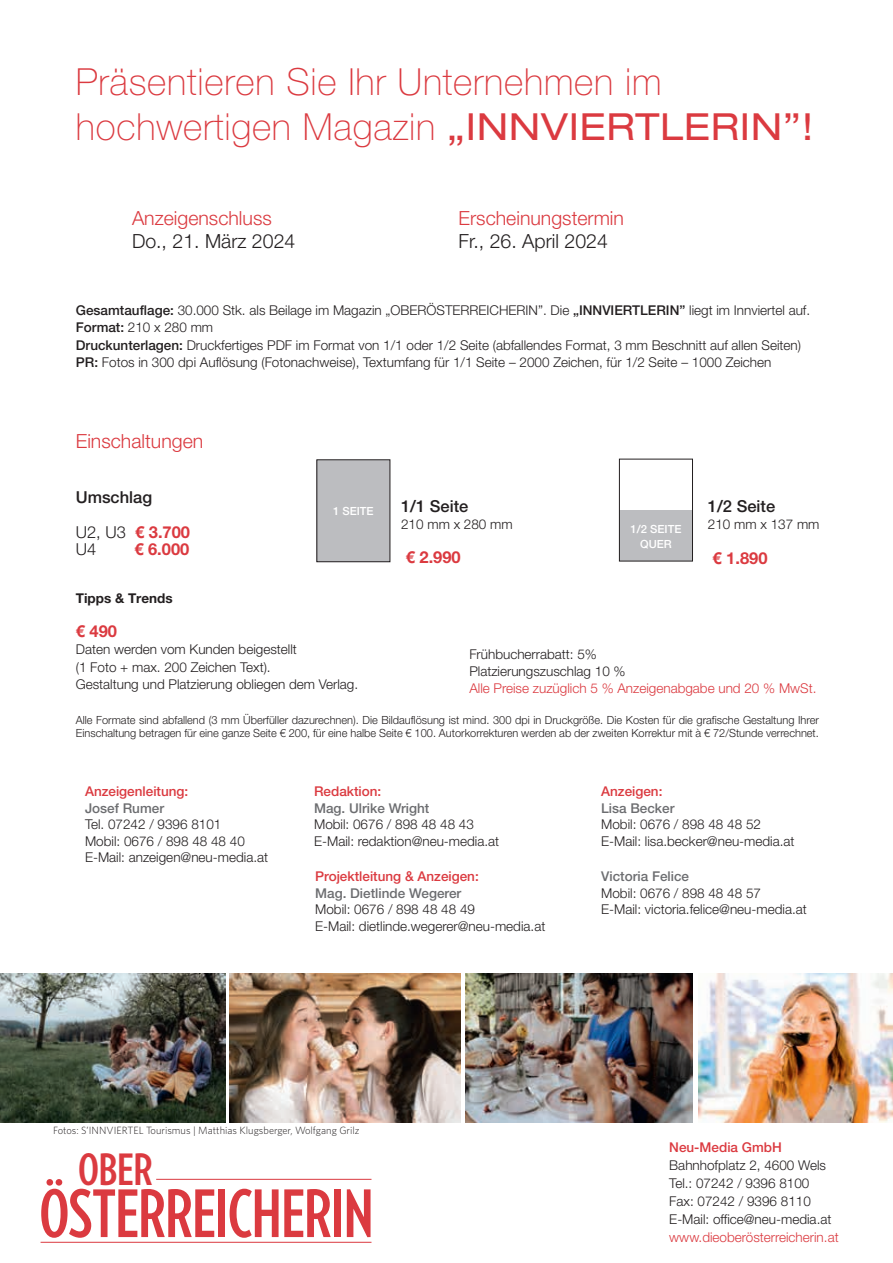
<style>
.page{position:relative;width:893px;height:1263px;background:#fff}
.page>*{position:absolute;margin:0;border:0;box-sizing:border-box;transform-origin:0 0}
.t1{font:700 64.95px "Verlag Compressed";letter-spacing:-.01em;color:#db3a40}
.t2{font:700 43.05px "Verlag Compressed";color:#db3a40;scale:1.05 1}
.t3{font:100 37.35px/45.3px "Helvetica Neue LT Pro";letter-spacing:.02em;color:#db3a40}
.t4{font:300 19.5px "Helvetica Neue LT Pro";color:#db3a40}
.t5{font:300 19.5px "Helvetica Neue LT Pro";color:#231f20}
.t6{font:500 16.5px/34.5px "Helvetica Neue LT Pro";color:#231f20}
.t7{font:700 16.5px "Helvetica Neue LT Pro";color:#db3a40}
.t8{font:300 16.5px "Helvetica Neue LT Pro";color:#231f20}
.t9{font:300 13.5px/17.2px "Helvetica Neue LT Pro";color:#231f20}
.t10{font:300 13.5px "Helvetica Neue LT Pro";color:#db3a40}
.t11{font:500 13.5px "Helvetica Neue LT Pro";color:#db3a40}
.t12{font:500 13.5px "Helvetica Neue LT Pro";color:#6c6d70}
.t13{font:700 13.5px "Helvetica Neue LT Pro";color:#231f20}
.t14{font:300 11.25px/13.5px "Helvetica Neue LT Pro";color:#231f20}
.t15{font:500 11.25px/15px "Helvetica Neue LT Pro";color:#fff;text-align:center}
.t16{font:300 10.5px "Whitney";color:#231f20}
.s1{font-weight:400;font-stretch:expanded}
.s2{font-weight:500}
.s3{font-weight:300}
.s4{font-weight:700;color:#db3a40}
</style>
<div class="page">
<img style="left:465px;top:973px;width:228px;height:149px">
<img style="left:230px;top:973px;width:231px;height:149px">
<img style="left:698px;top:973px;width:195px;height:149px">
<img style="left:0;top:973px;width:225px;height:149px">
<div style="left:317px;top:460px;width:73px;height:102px;background:#bcbdc0"></div>
<div style="left:316px;top:459px;width:74px;height:103px;border:1px solid #231f20"></div>
<div style="left:620px;top:510px;width:72px;height:51px;background:#bcbdc0"></div>
<div style="left:619px;top:459px;width:74px;height:102px;border:1px solid #231f20"></div>
<hr style="left:156px;top:1179px;width:215px;height:1px;background:#db3a40">
<hr style="left:41px;top:1242px;width:330px;height:1px;background:#db3a40">
<h3 class="t3" style="left:76px;top:59px;width:739px">Präsentieren Sie Ihr Unternehmen im hochwertigen Magazin <span class="s1">„INNVIERTLERIN”!</span></h3>
<h3 class="t4" style="left:132px;top:206px;width:141px">Anzeigenschluss</h3>
<h3 class="t5" style="left:132px;top:229px;width:165px">Do., 21. März 2024</h3>
<h3 class="t4" style="left:459px;top:206px;width:167px">Erscheinungstermin</h3>
<h3 class="t5" style="left:459px;top:229px;width:151px">Fr., 26. April 2024</h3>
<p class="t9" style="left:76px;top:301px;width:736px"><span class="s2">Gesamtauflage:</span> 30.000 Stk. als Beilage im Magazin „OBERÖSTERREICHERIN”. Die <span class="s2">„INNVIERTLERIN”</span> liegt im Innviertel auf.<br><span class="s2">Format:</span> 210 x 280 mm<br><span class="s2">Druckunterlagen:</span> Druckfertiges PDF im Format von 1/1 oder 1/2 Seite (abfallendes Format, 3 mm Beschnitt auf allen Seiten)<br><span class="s2">PR:</span> Fotos in 300 dpi Auflösung (Fotonachweise), Textumfang für 1/1 Seite – 2000 Zeichen, für 1/2 Seite – 1000 Zeichen</p>
<h3 class="t4" style="left:76px;top:429px;width:129px">Einschaltungen</h3>
<p class="t6" style="left:76px;top:480px;width:116px">Umschlag<br><span class="s3">U2, U3</span> <span class="s4">€ 3.700</span></p>
<p class="t8" style="left:76px;top:539px;width:22px">U4</p>
<p class="t7" style="left:134px;top:539px;width:57px">€ 6.000</p>
<p class="t13" style="left:76px;top:589px;width:98px">Tipps &amp; Trends</p>
<p class="t7" style="left:76px;top:621px;width:43px">€ 490</p>
<p class="t9" style="left:76px;top:641px;width:284px">Daten werden vom Kunden beigestellt<br>(1 Foto + max. 200 Zeichen Text).<br>Gestaltung und Platzierung obliegen dem Verlag.</p>
<p class="t9" style="left:469px;top:645px;width:158px">Frühbucherrabatt: 5%<br>Platzierungszuschlag 10 %</p>
<p class="t15" style="left:333px;top:504px;width:42px">1 SEITE</p>
<p class="t6" style="left:401px;top:488px;width:69px">1/1 Seite</p>
<p class="t9" style="left:401px;top:515px;width:113px">210 mm x 280 mm</p>
<p class="t7" style="left:406px;top:547px;width:57px">€ 2.990</p>
<p class="t6" style="left:708px;top:489px;width:69px">1/2 Seite</p>
<p class="t9" style="left:708px;top:515px;width:113px">210 mm x 137 mm</p>
<p class="t7" style="left:712px;top:548px;width:57px">€ 1.890</p>
<p class="t15" style="left:631px;top:521px;width:52px">1/2 SEITE<br>QUER</p>
<p class="t10" style="left:469px;top:680px;width:349px">Alle Preise zuzüglich 5 % Anzeigenabgabe und 20 % MwSt.</p>
<p class="t14" style="left:76px;top:713px;width:745px">Alle Formate sind abfallend (3 mm Überfüller dazurechnen). Die Bildauflösung ist mind. 300 dpi in Druckgröße. Die Kosten für die grafische Gestaltung Ihrer<br>Einschaltung betragen für eine ganze Seite € 200, für eine halbe Seite € 100. Autorkorrekturen werden ab der zweiten Korrektur mit à € 72/Stunde verrechnet.</p>
<p class="t11" style="left:85px;top:783px;width:105px">Anzeigenleitung:</p>
<p class="t12" style="left:85px;top:800px;width:81px">Josef Rumer</p>
<p class="t9" style="left:85px;top:816px;width:185px;line-height:16.5px">Tel. 07242 / 9396 8101<br>Mobil: 0676 / 898 48 48 40<br>E-Mail: anzeigen@neu-media.at</p>
<p class="t11" style="left:314px;top:783px;width:69px">Redaktion:</p>
<p class="t12" style="left:314px;top:800px;width:117px">Mag. Ulrike Wright</p>
<p class="t9" style="left:314px;top:816px;width:187px;line-height:16.5px">Mobil: 0676 / 898 48 48 43<br>E-Mail: redaktion@neu-media.at</p>
<p class="t11" style="left:315px;top:868px;width:165px">Projektleitung &amp; Anzeigen:</p>
<p class="t12" style="left:315px;top:885px;width:148px">Mag. Dietlinde Wegerer</p>
<p class="t9" style="left:315px;top:901px;width:232px;line-height:16.5px">Mobil: 0676 / 898 48 48 49<br>E-Mail: dietlinde.wegerer@neu-media.at</p>
<p class="t11" style="left:601px;top:783px;width:63px">Anzeigen:</p>
<p class="t12" style="left:601px;top:800px;width:75px">Lisa Becker</p>
<p class="t9" style="left:601px;top:816px;width:195px;line-height:16.5px">Mobil: 0676 / 898 48 48 52<br>E-Mail: lisa.becker@neu-media.at</p>
<p class="t12" style="left:601px;top:868px;width:89px">Victoria Felice</p>
<p class="t9" style="left:601px;top:884px;width:207px;line-height:16.5px">Mobil: 0676 / 898 48 48 57<br>E-Mail: victoria.felice@neu-media.at</p>
<p class="t16" style="left:53px;top:1124px;width:308px">Fotos: S’INNVIERTEL Tourismus | Matthias Klugsberger, Wolfgang Grilz</p>
<h2 class="t2" style="left:78px;top:1139px;width:72px">OBER</h2>
<h1 class="t1" style="left:39px;top:1167px;width:336px">ÖSTERREICHERIN</h1>
<p class="t11" style="left:669px;top:1139px;width:114px">Neu-Media GmbH</p>
<p class="t9" style="left:669px;top:1156px;width:164px;line-height:18px">Bahnhofplatz 2, 4600 Wels<br>Tel.: 07242 / 9396 8100<br>Fax: 07242 / 9396 8110<br>E-Mail: office@neu-media.at</p>
<p class="t10" style="left:669px;top:1229px;width:171px">www.dieoberösterreicherin.at</p>
</div>
